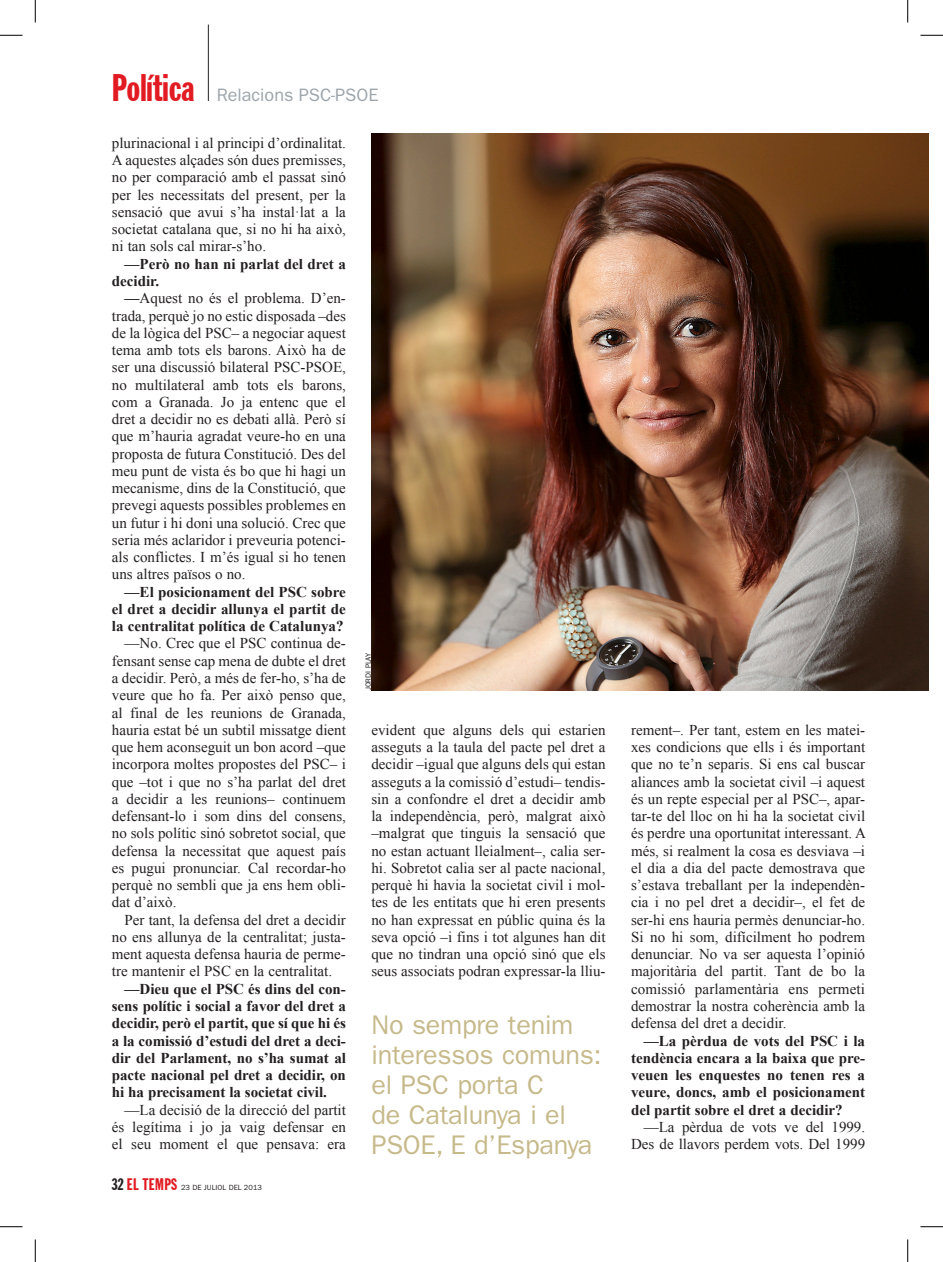
<style>
.page{position:relative;width:943px;height:1262px;background:#fff}
.page>*{position:absolute;margin:0;border:0;box-sizing:border-box;transform-origin:0 0}
.t1{font:27px/30px "ITC Franklin Gothic Std";letter-spacing:-.01em;color:#c6b98a}
.t2{font:18px "ITC Franklin Gothic Std";color:#9da5ab}
.t3{font:15px/17.2px "Times New Roman";color:#231f20;text-align:justify}
.t4{font:700 15px/17.2px "Times New Roman";color:#231f20;text-align:justify}
.t5{font:7.5px "ITC Franklin Gothic Std";letter-spacing:.005em;color:#231f20}
.s1{font-family:"Franklin Gothic EC";font-size:37.5px;color:#e21a21}
.s2{font-weight:700}
.s3{font-family:"Franklin Gothic EC";font-size:16.35px}
.s4{font-family:"Franklin Gothic EC";font-size:16.35px;color:#e21a21}
</style>
<div class="page">
<hr style="left:208px;top:25px;width:1px;height:76px;background:#231f20">
<img style="left:371px;top:133px;width:557px;height:557px">
<svg style="left:0;top:35px;width:22px;height:1px"></svg>
<svg style="left:920px;top:35px;width:22px;height:1px"></svg>
<svg style="left:0;top:1226px;width:22px;height:1px"></svg>
<svg style="left:920px;top:1226px;width:22px;height:1px"></svg>
<svg style="left:35px;top:0;width:1px;height:23px"></svg>
<svg style="left:35px;top:1239px;width:1px;height:22px"></svg>
<svg style="left:907px;top:0;width:1px;height:23px"></svg>
<svg style="left:907px;top:1239px;width:1px;height:22px"></svg>
<p class="t2" style="left:112px;top:85px;width:268px"><span class="s1">Política</span> Relacions PSC-PSOE</p>
<p class="t3" style="left:112px;top:134px;width:235px">plurinacional i al principi d’ordinalitat.<br>A aquestes alçades són dues premisses, no per comparació amb el passat sinó per les necessitats del present, per la sensació que avui s’ha instal·lat a la societat catalana que, si no hi ha això, ni tan sols cal mirar-s’ho.</p>
<p class="t4" style="left:112px;top:254px;width:235px;text-indent:13px">—Però no han ni parlat del dret a decidir.</p>
<p class="t3" style="left:112px;top:289px;width:235px;text-indent:13px"><span class="s2">—</span>Aquest no és el problema. D’en&shy;trada, perquè jo no estic disposada –des de la lògica del PSC– a negociar aquest tema amb tots els barons. Això ha de ser una discussió bilateral PSC-PSOE, no multilateral amb tots els barons, com a Granada. Jo ja entenc que el dret a decidir no es debati allà. Però sí que m’hauria agradat veure-ho en una proposta de futura Constitució. Des del meu punt de vista és bo que hi hagi un mecanisme, dins de la Constitució, que prevegi aquests possibles problemes en un futur i hi doni una solució. Crec que seria més aclaridor i preveuria potenci&shy;als conflictes. I m’és igual si ho tenen uns altres països o no.</p>
<p class="t4" style="left:112px;top:582px;width:235px;text-indent:13px">—El posicionament del PSC sobre el dret a decidir allunya el partit de la centralitat política de Catalunya?</p>
<p class="t3" style="left:112px;top:634px;width:235px;text-indent:13px">—No. Crec que el PSC continua de&shy;fensant sense cap mena de dubte el dret a decidir. Però, a més de fer-ho, s’ha de veure que ho fa. Per això penso que, al final de les reunions de Granada, hauria estat bé un subtil missatge dient que hem aconseguit un bon acord –que incorpora moltes propostes del PSC– i que –tot i que no s’ha parlat del dret a decidir a les reunions– continuem defensant-lo i som dins del consens, no sols polític sinó sobretot social, que defensa la necessitat que aquest país es pugui pronunciar. Cal recordar-ho perquè no sembli que ja ens hem obli&shy;dat d’això.</p>
<p class="t3" style="left:112px;top:910px;width:235px;text-indent:13px">Per tant, la defensa del dret a decidir no ens allunya de la centralitat; justa&shy;ment aquesta defensa hauria de perme&shy;tre mantenir el PSC en la centralitat.</p>
<p class="t4" style="left:112px;top:979px;width:235px;text-indent:13px">—Dieu que el PSC és dins del con&shy;sens polític i social a favor del dret a decidir, però el partit, que sí que hi és a la comissió d’estudi del dret a deci&shy;dir del Parlament, no s’ha sumat al pacte nacional pel dret a decidir, on hi ha precisament la societat civil.</p>
<p class="t3" style="left:112px;top:1100px;width:235px;text-indent:13px">—La decisió de la direcció del partit és legítima i jo ja vaig defensar en el seu moment el que pensava: era</p>
<p class="t5" style="left:364px;top:690px;width:39px;rotate:-90deg">jordi play</p>
<p class="t3" style="left:371px;top:720px;width:235px">evident que alguns dels qui estarien asseguts a la taula del pacte pel dret a decidir –igual que alguns dels qui estan asseguts a la comissió d’estudi– tendis&shy;sin a confondre el dret a decidir amb la independència, però, malgrat això –malgrat que tinguis la sensació que no estan actuant lleialment–, calia ser&shy;hi. Sobretot calia ser al pacte nacional, perquè hi havia la societat civil i mol&shy;tes de les entitats que hi eren presents no han expressat en públic quina és la seva opció –i fins i tot algunes han dit que no tindran una opció sinó que els seus associats podran expressar-la lliu-</p>
<p class="t3" style="left:631px;top:720px;width:236px">rement–. Per tant, estem en les matei&shy;xes condicions que ells i és important que no te’n separis. Si ens cal buscar aliances amb la societat civil –i aquest és un repte especial per al PSC–, apar&shy;tar-te del lloc on hi ha la societat civil és perdre una oportunitat interessant. A més, si realment la cosa es desviava –i el dia a dia del pacte demostrava que s’estava treballant per la independèn&shy;cia i no pel dret a decidir–, el fet de ser-hi ens hauria permès denunciar-ho.<br>Si no hi som, difícilment ho podrem denunciar. No va ser aquesta l’opinió majoritària del partit. Tant de bo la comissió parlamentària ens permeti demostrar la nostra coherència amb la defensa del dret a decidir.</p>
<p class="t4" style="left:631px;top:1031px;width:235px;text-indent:13px">—La pèrdua de vots del PSC i la tendència encara a la baixa que pre&shy;veuen les enquestes no tenen res a veure, doncs, amb el posicionament del partit sobre el dret a decidir?</p>
<p class="t3" style="left:631px;top:1117px;width:235px;text-align:right">—La pèrdua de vots ve del 1999.<br>Des de llavors perdem vots. Del 1999</p>
<h1 class="t1" style="left:371px;top:1010px;width:231px">No sempre tenim interessos comuns: el PSC porta C<br>de Catalunya i el<br>PSOE, E d’Espanya</h1>
<p class="t5" style="left:112px;top:1182px;width:152px"><span class="s3">32</span> <span class="s4">EL TEMPS</span> 23 DE JULIOL DEL 2013</p>
</div>
